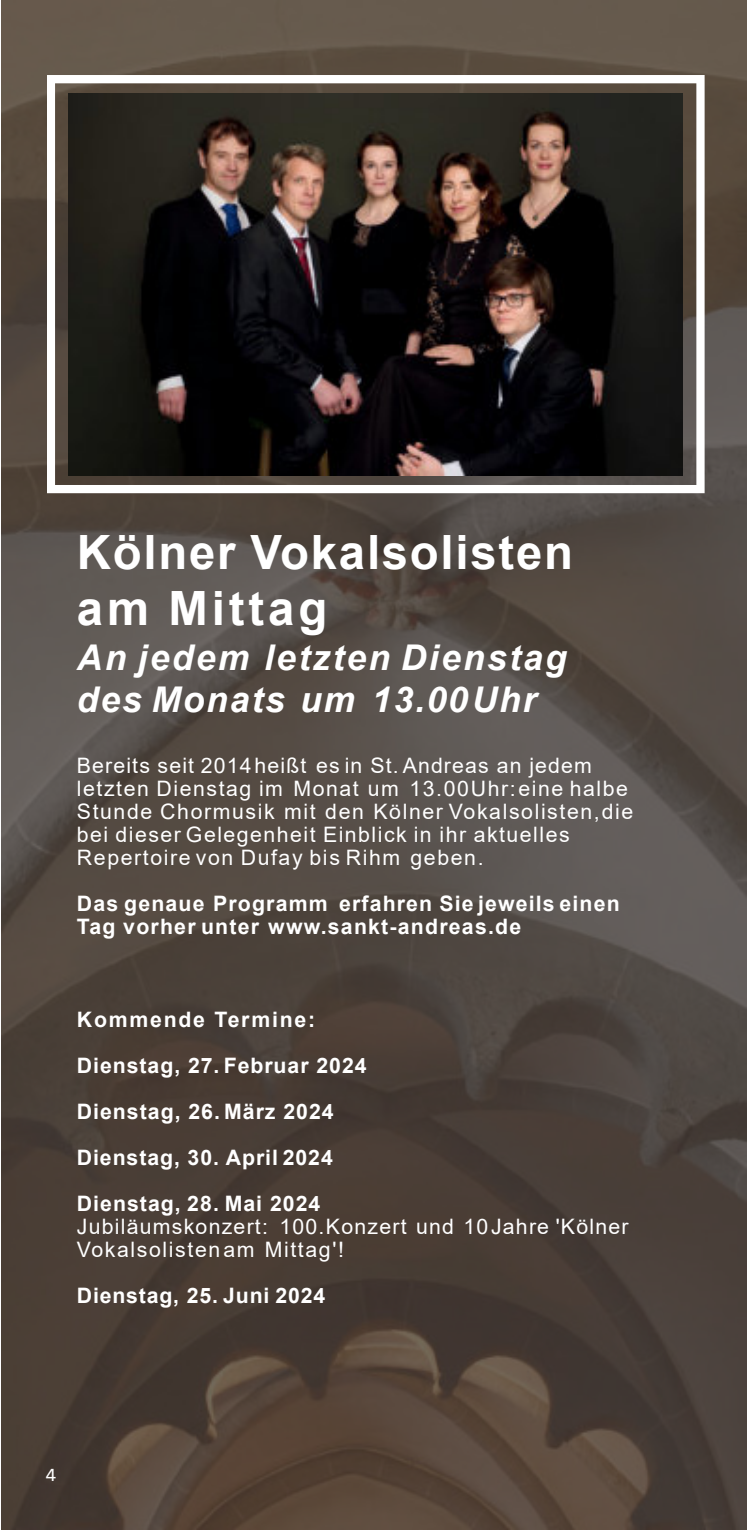
<style>
.page{position:relative;width:747px;height:1530px;background:#fff}
.page>*{position:absolute;margin:0;border:0;box-sizing:border-box;transform-origin:0 0}
.t1{font:700 47.25px/56.8px "Arial";letter-spacing:.035em;color:#fff}
.t2{font:italic 700 35.5px/42.5px "Arial";letter-spacing:.065em;color:#fff}
.t3{font:21.25px/23px "Arial";letter-spacing:.07em;color:#fff}
.t4{font:700 21.25px/46px "Arial";letter-spacing:.045em;color:#fff}
.t5{font:19px "Consolas";color:#fff}
</style>
<div class="page">
<img style="left:2px;top:0;width:744px;height:1530px">
<svg style="left:47px;top:75px;width:657px;height:418px"></svg>
<img style="left:69px;top:93px;width:613px;height:383px">
<h1 class="t1" style="left:77px;top:528px;width:497px">Kölner Vokalsolisten am Mittag</h1>
<h2 class="t2" style="left:77px;top:639px;width:491px">An jedem letzten Dienstag des Monats um 13.00Uhr</h2>
<p class="t3" style="left:77px;top:756px;width:557px">Bereits seit 2014heißt es in St. Andreas an jedem letzten Dienstag im Monat um 13.00Uhr:eine halbe Stunde Chormusik mit den Kölner Vokalsolisten,die bei dieser Gelegenheit Einblick in ihr aktuelles Repertoire von Dufay bis Rihm geben.</p>
<p class="t4" style="left:77px;top:894px;width:544px;line-height:23px">Das genaue Programm erfahren Sie jeweils einen<br>Tag vorher unter www.sankt-andreas.de</p>
<p class="t4" style="left:77px;top:998px;width:291px">Kommende Termine:<br>Dienstag, 27. Februar 2024<br>Dienstag, 26. März 2024<br>Dienstag, 30. April 2024<br>Dienstag, 28. Mai 2024</p>
<p class="t3" style="left:77px;top:1217px;width:553px">Jubiläumskonzert: 100.Konzert und 10Jahre 'Kölner<br>Vokalsolistenam Mittag'!</p>
<p class="t4" style="left:77px;top:1275px;width:250px">Dienstag, 25. Juni 2024</p>
<p class="t5" style="left:46px;top:1467px;width:12px">4</p>
</div>
